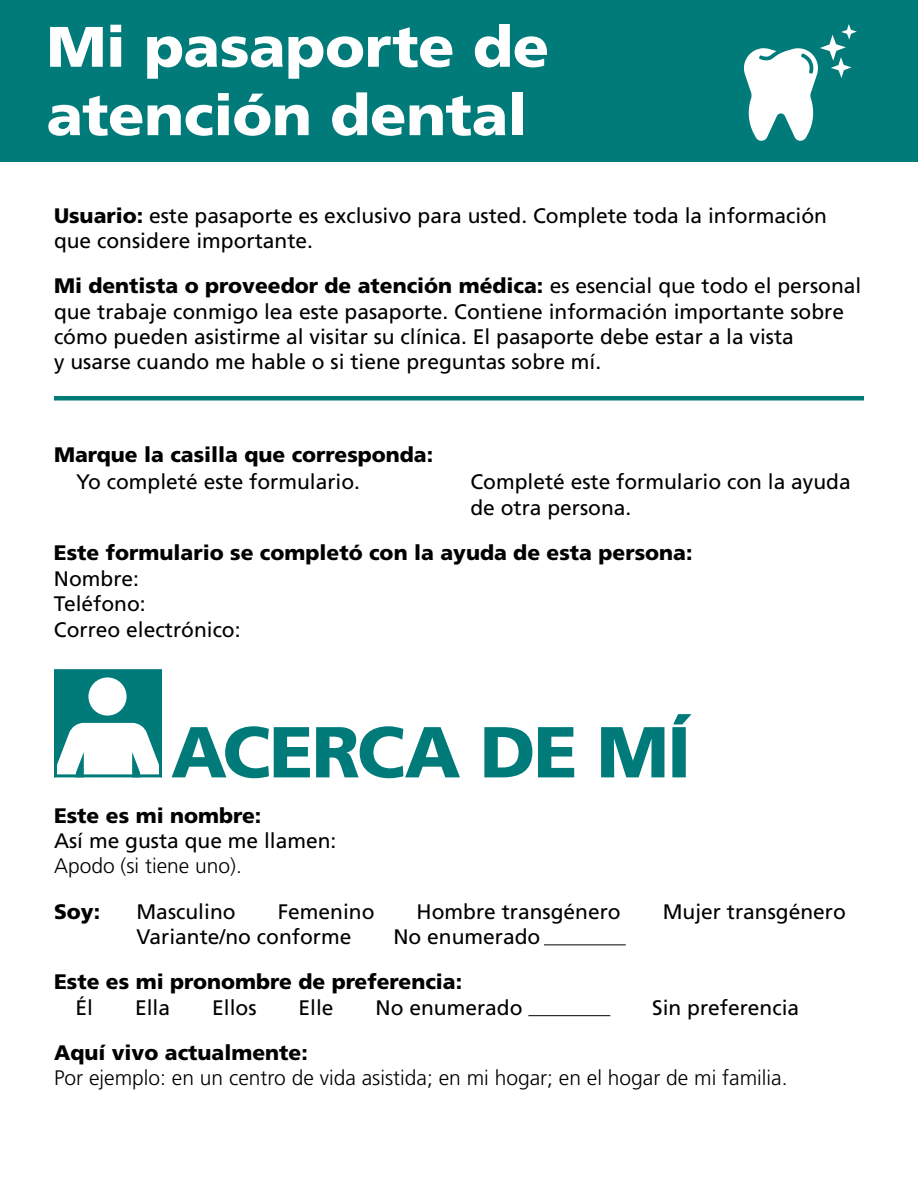
<style>
.page{position:relative;width:918px;height:1188px;background:#fff}
.page>*{position:absolute;margin:0;border:0;box-sizing:border-box;transform-origin:0 0}
.t1{font:900 72px "Frutiger LT Std";letter-spacing:-.025em;color:#007b79}
.t2{font:900 57px/68.4px "Frutiger LT Std";letter-spacing:-.005em;color:#fff;scale:1.05 1}
.t3{font:21px/25.2px "Frutiger LT Std";color:#000}
.t4{font:900 21px "Frutiger LT Std";color:#000}
.t5{font:300 21px "Frutiger LT Std";color:#000}
.s1{font-weight:900}
</style>
<div class="page">
<svg style="left:54px;top:669px;width:108px;height:108px"></svg>
<hr style="left:528px;top:1015px;width:82px;height:1px;background:#000">
<hr style="left:544px;top:945px;width:82px;height:1px;background:#000">
<div style="left:0;top:0;width:918px;height:161px;background:#007b79"></div>
<hr style="left:54px;top:396px;width:810px;height:4px;background:#007b78">
<svg style="left:743px;top:24px;width:114px;height:117px"></svg>
<h2 class="t2" style="left:46px;top:12px;width:480px">Mi pasaporte de atención dental</h2>
<p class="t3" style="left:54px;top:203px;width:775px"><span class="s1">Usuario:</span> este pasaporte es exclusivo para usted. Complete toda la información que considere importante.</p>
<p class="t3" style="left:54px;top:274px;width:809px"><span class="s1">Mi dentista o proveedor de atención médica:</span> es esencial que todo el personal que trabaje conmigo lea este pasaporte. Contiene información importante sobre cómo pueden asistirme al visitar su clínica. El pasaporte debe estar a la vista<br>y usarse cuando me hable o si tiene preguntas sobre mí.</p>
<p class="t4" style="left:54px;top:442px;width:381px">Marque la casilla que corresponda:</p>
<p class="t3" style="left:76px;top:470px;width:285px">Yo completé este formulario.</p>
<p class="t3" style="left:470px;top:470px;width:382px">Completé este formulario con la ayuda de otra persona.</p>
<p class="t4" style="left:54px;top:540px;width:640px">Este formulario se completó con la ayuda de esta persona:</p>
<p class="t3" style="left:54px;top:566px;width:188px">Nombre:<br>Teléfono:<br>Correo electrónico:</p>
<h1 class="t1" style="left:171px;top:709px;width:522px">ACERCA DE MÍ</h1>
<p class="t4" style="left:54px;top:803px;width:209px">Este es mi nombre:</p>
<p class="t3" style="left:54px;top:828px;width:284px">Así me gusta que me llamen:</p>
<p class="t5" style="left:54px;top:854px;width:189px">Apodo (si tiene uno).</p>
<p class="t4" style="left:54px;top:899px;width:48px">Soy:</p>
<p class="t3" style="left:137px;top:899px;width:101px">Masculino</p>
<p class="t3" style="left:278px;top:899px;width:98px">Femenino</p>
<p class="t3" style="left:417px;top:899px;width:206px">Hombre transgénero</p>
<p class="t3" style="left:663px;top:899px;width:185px">Mujer transgénero</p>
<p class="t3" style="left:137px;top:924px;width:216px">Variante/no conforme</p>
<p class="t3" style="left:393px;top:924px;width:149px">No enumerado</p>
<p class="t4" style="left:54px;top:969px;width:410px">Este es mi pronombre de preferencia:</p>
<p class="t3" style="left:76px;top:995px;width:19px">Él</p>
<p class="t3" style="left:135px;top:995px;width:37px">Ella</p>
<p class="t3" style="left:212px;top:995px;width:46px">Ellos</p>
<p class="t3" style="left:299px;top:995px;width:37px">Elle</p>
<p class="t3" style="left:376px;top:995px;width:149px">No enumerado</p>
<p class="t3" style="left:652px;top:995px;width:149px">Sin preferencia</p>
<p class="t4" style="left:54px;top:1040px;width:255px">Aquí vivo actualmente:</p>
<p class="t5" style="left:54px;top:1066px;width:735px">Por ejemplo: en un centro de vida asistida; en mi hogar; en el hogar de mi familia.</p>
</div>
